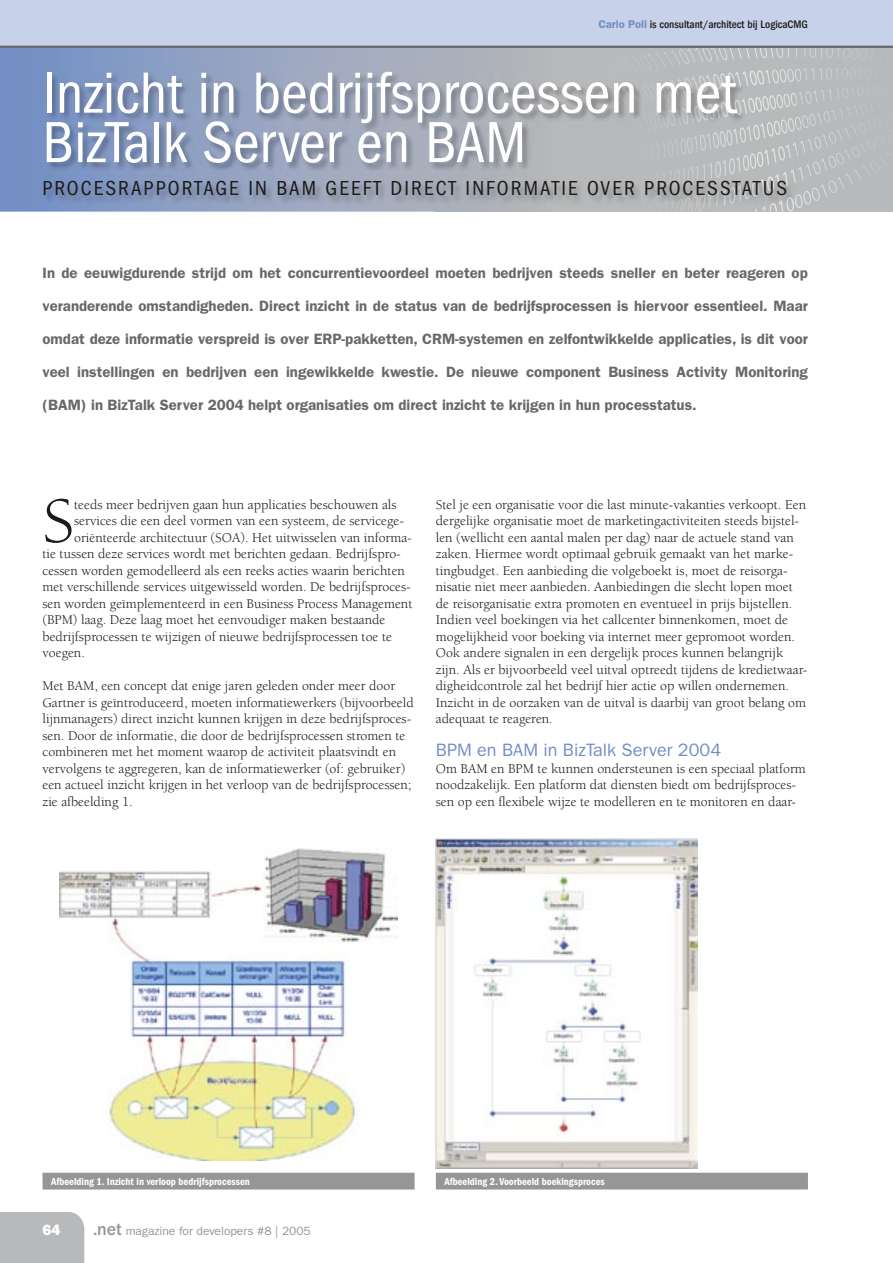
<style>
.page{position:relative;width:893px;height:1263px;background:#fff}
.page>*{position:absolute;margin:0;border:0;box-sizing:border-box;transform-origin:0 0}
.t1{font:65.7px "Berkeley";color:#1c1b19}
.t2{font:condensed 60px/49.5px "Franklin Gothic";color:#fff}
.t3{font:condensed 21px "Franklin Gothic";letter-spacing:.1em;color:#1c1b19}
.t4{font:18px "Franklin Gothic";color:#738ec3}
.t5{font:600 15px "Franklin Gothic";color:#66686a}
.t6{font:800 15px "Franklin Gothic";color:#fff}
.t7{font:13.8px/16.5px "Berkeley";color:#1c1b19}
.t8{font:12px "Franklin Gothic";color:#959698}
.t9{font:500 condensed 11.25px "Franklin Gothic";color:#1c1b19}
.t10{font:600 condensed 10.5px "Franklin Gothic";color:#fff}
.s1{font-weight:600;font-stretch:normal;color:#738ec3}
.s2{font-weight:800}
.s3{font-weight:500;font-size:18px}
</style>
<div class="page">
<div style="left:0;top:1212px;width:84px;height:51px;background:#b7b9ba"></div>
<div style="left:0;top:0;width:893px;height:47px;background:#c7d1e9"></div>
<div style="left:436px;top:47px;width:457px;height:165px;background:#b7b9ba"></div>
<svg style="left:0;top:48px;width:492px;height:164px;background:#8b9ec2"></svg>
<hr style="left:0;top:46px;width:893px;height:2px;background:#66686a">
<img style="left:43px;top:71px;width:752px;height:134px">
<img style="left:597px;top:71px;width:199px;height:16px">
<img style="left:59px;top:848px;width:339px;height:312px">
<img style="left:436px;top:839px;width:262px;height:330px">
<div style="left:43px;top:1173px;width:372px;height:16px;background:#959698"></div>
<div style="left:436px;top:1173px;width:372px;height:16px;background:#959698"></div>
<p class="t9" style="left:598px;top:18px;width:211px"><span class="s1">Carlo Poli</span> is consultant/architect bij LogicaCMG</p>
<h2 class="t2" style="left:43px;top:69px;width:695px">Inzicht in bedrijfsprocessen met<br>BizTalk Server en BAM</h2>
<h3 class="t3" style="left:43px;top:176px;width:746px">PROCESRAPPORTAGE IN BAM GEEFT DIRECT INFORMATIE OVER PROCESSTATUS</h3>
<p class="t5" style="left:43px;top:264px;width:767px">In de eeuwigdurende strijd om het concurrentievoordeel moeten bedrijven steeds sneller en beter reageren op</p>
<p class="t5" style="left:43px;top:297px;width:767px">veranderende omstandigheden. Direct inzicht in de status van de bedrijfsprocessen is hiervoor essentieel. Maar</p>
<p class="t5" style="left:43px;top:330px;width:767px">omdat deze informatie verspreid is over ERP-pakketten, CRM-systemen en zelfontwikkelde applicaties, is dit voor</p>
<p class="t5" style="left:43px;top:363px;width:767px">veel instellingen en bedrijven een ingewikkelde kwestie. De nieuwe component Business Activity Monitoring</p>
<p class="t5" style="left:43px;top:396px;width:656px">(BAM) in BizTalk Server 2004 helpt organisaties om direct inzicht te krijgen in hun processtatus.</p>
<h1 class="t1" style="left:43px;top:486px;width:33px">S</h1>
<p class="t7" style="left:74px;top:496px;width:324px">teeds meer bedrijven gaan hun applicaties beschouwen als</p>
<p class="t7" style="left:74px;top:513px;width:331px">services die een deel vormen van een systeem, de servicege-</p>
<p class="t7" style="left:74px;top:529px;width:339px">oriënteerde architectuur (SOA). Het uitwisselen van informa-</p>
<p class="t7" style="left:43px;top:546px;width:360px">tie tussen deze services wordt met berichten gedaan. Bedrijfspro-</p>
<p class="t7" style="left:43px;top:562px;width:364px">cessen worden gemodelleerd als een reeks acties waarin berichten</p>
<p class="t7" style="left:43px;top:579px;width:370px">met verschillende services uitgewisseld worden. De bedrijfsproces-</p>
<p class="t7" style="left:43px;top:595px;width:371px">sen worden geïmplementeerd in een Business Process Management</p>
<p class="t7" style="left:43px;top:612px;width:344px">(BPM) laag. Deze laag moet het eenvoudiger maken bestaande</p>
<p class="t7" style="left:43px;top:628px;width:351px">bedrijfsprocessen te wijzigen of nieuwe bedrijfsprocessen toe te</p>
<p class="t7" style="left:43px;top:645px;width:44px">voegen.</p>
<p class="t7" style="left:43px;top:678px;width:373px">Met BAM, een concept dat enige jaren geleden onder meer door Gartner is geïntroduceerd, moeten informatiewerkers (bijvoorbeeld lijnmanagers) direct inzicht kunnen krijgen in deze bedrijfsproces&shy;sen. Door de informatie, die door de bedrijfsprocessen stromen te combineren met het moment waarop de activiteit plaatsvindt en vervolgens te aggregeren, kan de informatiewerker (of: gebruiker) een actueel inzicht krijgen in het verloop van de bedrijfsprocessen; zie afbeelding 1.</p>
<p class="t7" style="left:436px;top:496px;width:373px">Stel je een organisatie voor die last minute-vakanties verkoopt. Een dergelijke organisatie moet de marketingactiviteiten steeds bijstel&shy;len (wellicht een aantal malen per dag) naar de actuele stand van zaken. Hiermee wordt optimaal gebruik gemaakt van het marke&shy;tingbudget. Een aanbieding die volgeboekt is, moet de reisorga&shy;nisatie niet meer aanbieden. Aanbiedingen die slecht lopen moet de reisorganisatie extra promoten en eventueel in prijs bijstellen.<br>Indien veel boekingen via het callcenter binnenkomen, moet de mogelijkheid voor boeking via internet meer gepromoot worden.<br>Ook andere signalen in een dergelijk proces kunnen belangrijk zijn. Als er bijvoorbeeld veel uitval optreedt tijdens de kredietwaar&shy;digheidcontrole zal het bedrijf hier actie op willen ondernemen.<br>Inzicht in de oorzaken van de uitval is daarbij van groot belang om adequaat te reageren.</p>
<h3 class="t4" style="left:436px;top:740px;width:287px">BPM en BAM in BizTalk Server 2004</h3>
<p class="t7" style="left:436px;top:760px;width:371px">Om BAM en BPM te kunnen ondersteunen is een speciaal platform noodzakelijk. Een platform dat diensten biedt om bedrijfsproces&shy;sen op een flexibele wijze te modelleren en te monitoren en daar-</p>
<p class="t10" style="left:51px;top:1176px;width:200px">Afbeelding 1. Inzicht in verloop bedrijfsprocessen</p>
<p class="t10" style="left:444px;top:1176px;width:162px">Afbeelding 2. Voorbeeld boekingsproces</p>
<p class="t6" style="left:43px;top:1221px;width:20px">64</p>
<p class="t8" style="left:94px;top:1224px;width:219px"><span class="s2">.</span><span class="s3">net</span> magazine for developers #8 | 2005</p>
</div>
